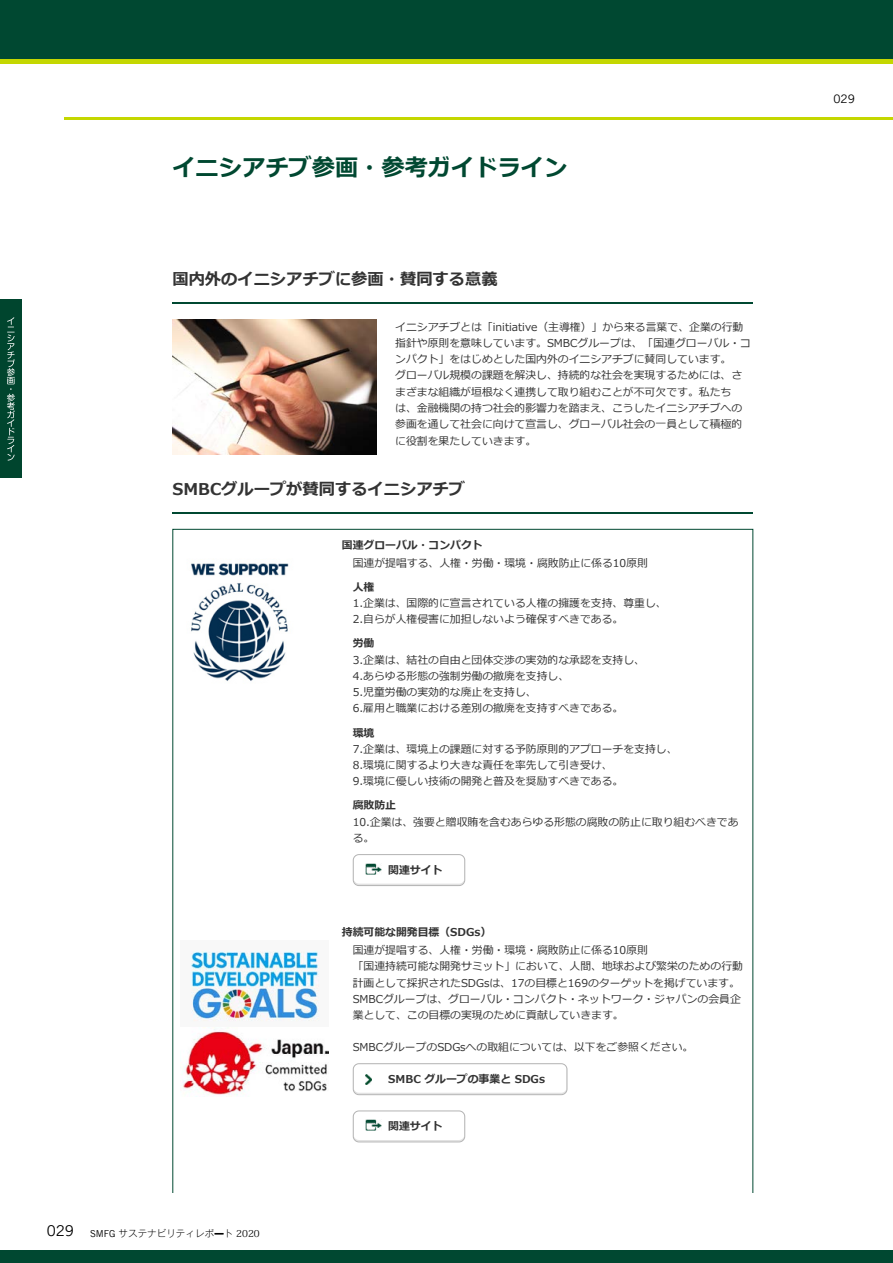
<style>
.page{position:relative;width:893px;height:1263px;background:#fff}
.page>*{position:absolute;margin:0;border:0;box-sizing:border-box;transform-origin:0 0}
.t1{font:700 23.25px "Meiryo";color:#004831}
.t2{font:700 16.2px "Meiryo";color:#333}
.t3{font:14.85px "Trade Gothic LT";color:#000}
.t4{font:11.7px "Trade Gothic LT";color:#000}
.t5{font:10.8px/16.2px "Meiryo";color:#333}
.t6{font:700 10.8px "Meiryo";color:#333}
.t7{font:300 9.6px "Gothic MB101 Pro";color:#000}
.s1{font-family:"Trade Gothic LT";font-weight:400}
.s2{font-size:10.95px}
.s3{font-family:"Koz Min Pr 6 N";font-weight:400}
</style>
<div class="page">
<div style="left:0;top:0;width:893px;height:59px;background:#004831"></div>
<div style="left:0;top:1250px;width:893px;height:13px;background:#004831"></div>
<div style="left:0;top:59px;width:893px;height:5px;background:#c4d700"></div>
<hr style="left:64px;top:117px;width:829px;height:2px;background:#c4d700">
<div style="left:0;top:299px;width:22px;height:179px;background:#00452e"></div>
<svg style="left:7px;top:317px;width:8px;height:143px"></svg>
<hr style="left:172px;top:302px;width:581px;height:2px;background:#004831">
<hr style="left:172px;top:512px;width:581px;height:1px;background:#004831">
<svg style="left:172px;top:529px;width:581px;height:664px"></svg>
<img style="left:172px;top:319px;width:204px;height:136px">
<img style="left:181px;top:553px;width:116px;height:136px">
<img style="left:181px;top:940px;width:148px;height:156px">
<svg style="left:352px;top:854px;width:114px;height:32px"></svg>
<img style="left:365px;top:863px;width:16px;height:11px">
<svg style="left:352px;top:1063px;width:216px;height:32px"></svg>
<svg style="left:352px;top:1110px;width:114px;height:33px"></svg>
<img style="left:365px;top:1120px;width:16px;height:11px">
<h1 class="t1" style="left:172px;top:152px;width:396px">イニシアチブ参画・参考ガイドライン</h1>
<h2 class="t2" style="left:172px;top:268px;width:327px">国内外のイニシアチブに参画・賛同する意義</h2>
<p class="t5" style="left:395px;top:319px;width:357px">イニシアチブとは「initiative（主導権）」から来る⾔葉で、企業の⾏動指針や原則を意味しています。SMBCグループは、「国連グローバル・コンパクト」をはじめとした国内外のイニシアチブに賛同しています。<br>グローバル規模の課題を解決し、持続的な社会を実現するためには、さまざまな組織が垣根なく連携して取り組むことが不可⽋です。私たち<br>は、⾦融機関の持つ社会的影響⼒を踏まえ、こうしたイニシアチブへの参画を通して社会に向けて宣⾔し、グローバル社会の⼀員として積極的に役割を果たしていきます。</p>
<h2 class="t2" style="left:172px;top:478px;width:294px">SMBCグループが賛同するイニシアチブ</h2>
<p class="t6" style="left:342px;top:538px;width:142px">国連グローバル・コンパクト</p>
<p class="t5" style="left:353px;top:555px;width:297px">国連が提唱する、⼈権・労働・環境・腐敗防⽌に係る10原則</p>
<p class="t6" style="left:353px;top:579px;width:23px">⼈権</p>
<p class="t5" style="left:353px;top:596px;width:316px">1.企業は、国際的に宣⾔されている⼈権の擁護を⽀持、尊重し、<br>2.⾃らが⼈権侵害に加担しないよう確保すべきである。</p>
<p class="t6" style="left:353px;top:636px;width:23px">労働</p>
<p class="t5" style="left:353px;top:652px;width:294px">3.企業は、結社の⾃由と団体交渉の実効的な承認を⽀持し、<br>4.あらゆる形態の強制労働の撤廃を⽀持し、<br>5.児童労働の実効的な廃⽌を⽀持し、<br>6.雇⽤と職業における差別の撤廃を⽀持すべきである。</p>
<p class="t6" style="left:353px;top:725px;width:23px">環境</p>
<p class="t5" style="left:353px;top:741px;width:326px">7.企業は、環境上の課題に対する予防原則的アプローチを⽀持し、<br>8.環境に関するより⼤きな責任を率先して引き受け、<br>9.環境に優しい技術の開発と普及を奨励すべきである。</p>
<p class="t6" style="left:353px;top:798px;width:45px">腐敗防止</p>
<p class="t5" style="left:353px;top:814px;width:387px">10.企業は、強要と贈収賄を含むあらゆる形態の腐敗の防⽌に取り組むべきである。</p>
<p class="t6" style="left:388px;top:862px;width:56px">関連サイト</p>
<p class="t6" style="left:342px;top:925px;width:151px">持続可能な開発⽬標（SDGs(</p>
<p class="t5" style="left:353px;top:943px;width:392px">国連が提唱する、⼈権・労働・環境・腐敗防⽌に係る10原則<br>「国連持続可能な開発サミット」において、⼈間、地球および繁栄のための⾏動計画として採択されたSDGsは、17の⽬標と169のターゲットを掲げています。SMBCグループは、グローバル・コンパクト・ネットワーク・ジャパンの会員企業として、この⽬標の実現のために貢献していきます。</p>
<p class="t5" style="left:353px;top:1039px;width:342px">SMBCグループのSDGsへの取組については、以下をご参照ください。</p>
<p class="t6" style="left:388px;top:1071px;width:158px">SMBC グループの事業と SDGs</p>
<p class="t6" style="left:388px;top:1118px;width:56px">関連サイト</p>
<h3 class="t3" style="left:47px;top:1222px;width:29px">029</h3>
<p class="t7" style="left:90px;top:1226px;width:171px"><span class="s1">SMFG</span> サステナビリティレポ<span class="s2">ー</span>ト <span class="s3">2020</span></p>
<p class="t4" style="left:833px;top:92px;width:23px">029</p>
</div>
